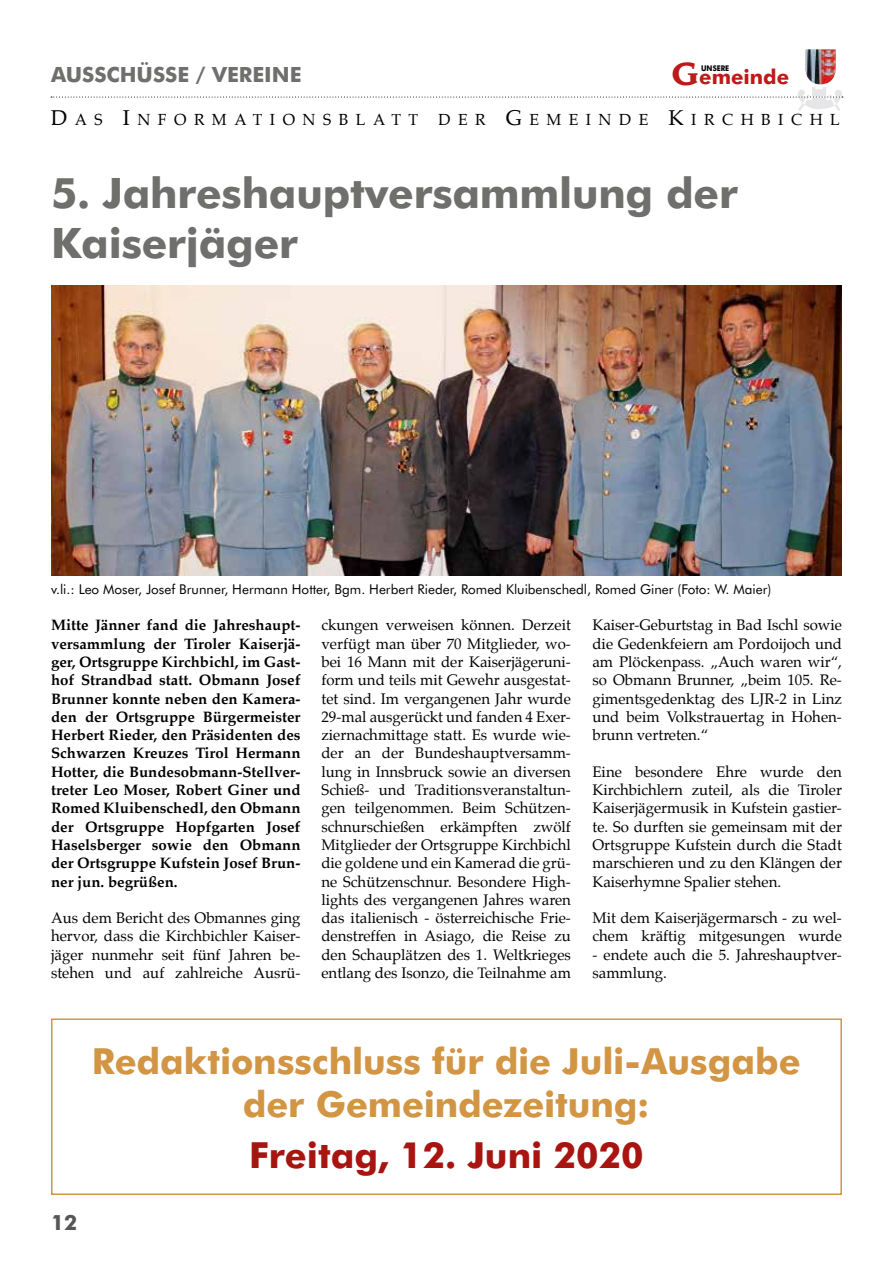
<style>
.page{position:relative;width:893px;height:1263px;background:#fff}
.page>*{position:absolute;margin:0;border:0;box-sizing:border-box;transform-origin:0 0}
.t1{font:700 42px/50.4px "Futura BT";letter-spacing:-.005em;color:#6f6f6e}
.t2{font:700 36px/43.2px "Futura BT";letter-spacing:-.005em;color:#d29544;text-align:center}
.t3{font:700 36px "Futura BT";color:#a81511}
.t4{font:700 21px "Futura BT";color:#6f6f6e}
.t5{font:700 21px "Futura BT";color:#565656}
.t6{font:700 20.4px "Futura BT";color:#bd1a1a}
.t7{font:15.75px "Palatino";letter-spacing:.475em;color:#000}
.t8{font:15px/18.3px "Palatino";color:#000;text-align:justify}
.t9{font:700 15px/18.3px "Palatino";color:#000;text-align:justify}
.t10{font:13.5px "Futura BT";color:#000}
.t11{font:700 7.8px "Futura BT";color:#000;scale:.9 1}
.s1{font-family:"Leawood";font-size:31.5px}
.s2{font-size:21px}
</style>
<div class="page">
<img style="left:798px;top:88px;width:44px;height:23px">
<svg style="left:51px;top:97px;width:792px;height:1px"></svg>
<img style="left:805px;top:49px;width:31px;height:36px">
<img style="left:51px;top:286px;width:791px;height:289px">
<div style="left:51px;top:1018px;width:791px;height:177px;border:2px solid #d29544"></div>
<h3 class="t4" style="left:51px;top:62px;width:252px">AUSSCHÜSSE / VEREINE</h3>
<h3 class="t6" style="left:672px;top:64px;width:119px"><span class="s1">G</span>emeinde</h3>
<p class="t7" style="left:51px;top:109px;width:369px"><span class="s2">D</span>AS <span class="s2">I</span>NFORMATIONSBLATT</p>
<p class="t7" style="left:438px;top:109px;width:403px">DER <span class="s2">G</span>EMEINDE <span class="s2">K</span>IRCHBICHL</p>
<p class="t11" style="left:701px;top:63px;width:33px">UNSERE</p>
<h1 class="t1" style="left:51px;top:168px;width:688px">5. Jahreshauptversammlung der<br>Kaiserjäger</h1>
<p class="t10" style="left:51px;top:581px;width:722px">v.li.: Leo Moser, Josef Brunner, Hermann Hotter, Bgm. Herbert Rieder, Romed Kluibenschedl, Romed Giner (Foto: W. Maier)</p>
<p class="t9" style="left:51px;top:617px;width:251px">Mitte Jänner fand die Jahreshaupt&shy;versammlung der Tiroler Kaiserjä&shy;ger, Ortsgruppe Kirchbichl, im Gast&shy;hof Strandbad statt. Obmann Josef Brunner konnte neben den Kamera&shy;den der Ortsgruppe Bürgermeister Herbert Rieder, den Präsidenten des Schwarzen Kreuzes Tirol Hermann Hotter, die Bundesobmann-Stellver&shy;treter Leo Moser, Robert Giner und Romed Kluibenschedl, den Obmann der Ortsgruppe Hopfgarten Josef Haselsberger sowie den Obmann der Ortsgruppe Kufstein Josef Brun&shy;ner jun. begrüßen.</p>
<p class="t8" style="left:51px;top:910px;width:251px">Aus dem Bericht des Obmannes ging hervor, dass die Kirchbichler Kaiser&shy;jäger nunmehr seit fünf Jahren be&shy;stehen und auf zahlreiche Ausrü-</p>
<p class="t8" style="left:321px;top:617px;width:251px">ckungen verweisen können. Derzeit verfügt man über 70 Mitglieder, wo&shy;bei 16 Mann mit der Kaiserjägeruni&shy;form und teils mit Gewehr ausgestat&shy;tet sind. Im vergangenen Jahr wurde 29-mal ausgerückt und fanden 4 Exer&shy;ziernachmittage statt. Es wurde wie&shy;der an der Bundeshauptversamm&shy;lung in Innsbruck sowie an diversen Schieß- und Traditionsveranstaltun&shy;gen teilgenommen. Beim Schützen&shy;schnurschießen erkämpften zwölf Mitglieder der Ortsgruppe Kirchbichl die goldene und ein Kamerad die grü&shy;ne Schützenschnur. Besondere High&shy;lights des vergangenen Jahres waren das italienisch - österreichische Frie&shy;denstreffen in Asiago, die Reise zu den Schauplätzen des 1. Weltkrieges entlang des Isonzo, die Teilnahme am</p>
<p class="t8" style="left:592px;top:617px;width:251px">Kaiser-Geburtstag in Bad Ischl sowie die Gedenkfeiern am Pordoijoch und am Plöckenpass. „Auch waren wir“, so Obmann Brunner, „beim 105. Re&shy;gimentsgedenktag des LJR-2 in Linz und beim Volkstrauertag in Hohen&shy;brunn vertreten.“</p>
<p class="t8" style="left:592px;top:764px;width:251px">Eine besondere Ehre wurde den Kirchbichlern zuteil, als die Tiroler Kaiserjägermusik in Kufstein gastier&shy;te. So durften sie gemeinsam mit der Ortsgruppe Kufstein durch die Stadt marschieren und zu den Klängen der Kaiserhymne Spalier stehen.</p>
<p class="t8" style="left:592px;top:910px;width:251px">Mit dem Kaiserjägermarsch - zu wel&shy;chem kräftig mitgesungen wurde</p>
<p class="t8" style="left:592px;top:947px;width:251px">- endete auch die 5. Jahreshauptver&shy;sammlung.</p>
<h2 class="t2" style="left:92px;top:1039px;width:710px">Redaktionsschluss für die Juli-Ausgabe der Gemeindezeitung:</h2>
<h3 class="t5" style="left:51px;top:1210px;width:28px">12</h3>
<h2 class="t3" style="left:249px;top:1134px;width:396px">Freitag, 12. Juni 2020</h2>
</div>
